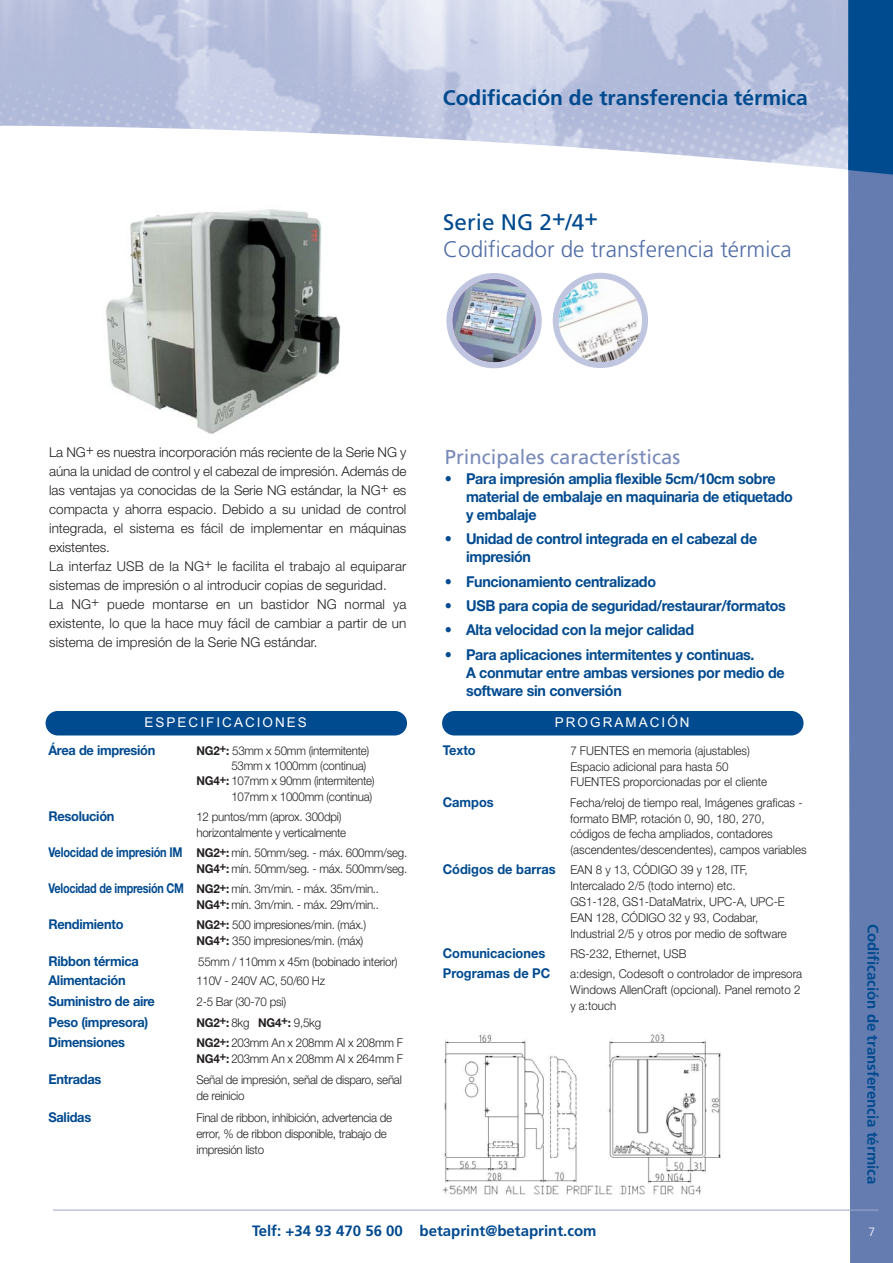
<style>
.page{position:relative;width:893px;height:1263px;background:#fff}
.page>*{position:absolute;margin:0;border:0;box-sizing:border-box;transform-origin:0 0}
.t1{font:300 22.5px "Frutiger";color:#506da7}
.t2{font:22.5px "Frutiger";color:#004a8f}
.t3{font:700 21px "Frutiger";color:#004a8f}
.t4{font:20.25px "Frutiger";color:#798bba}
.t5{font:700 15px/18px "Helvetica Neue LT";letter-spacing:-.02em;color:#004a8f;scale:.95 1}
.t6{font:700 15px "Frutiger";color:#004a8f}
.t7{font:300 13.5px/19px "Helvetica Neue LT";color:#231f20}
.t8{font:700 13.5px "Helvetica Neue LT";letter-spacing:-.02em;color:#004a8f;scale:.95 1}
.t9{font:13.5px "Arial";letter-spacing:.15em;color:#fff}
.t10{font:700 13.5px "Helvetica Neue LT";color:#004a8f;scale:.95 1}
.t11{font:300 12.15px/15.3px "Helvetica Neue LT";letter-spacing:-.02em;color:#231f20;scale:.95 1}
.t12{font:300 12.15px/15.9px "Helvetica Neue LT";color:#231f20;scale:.95 1}
.t13{font:700 12.15px "Helvetica Neue LT";letter-spacing:-.02em;color:#231f20;scale:.95 1}
.t14{font:300 12px "Frutiger";color:#fff}
.s1{font-weight:700}
.s2{font-weight:700;font-size:13.5px;color:#004a8f}
.s3{font-weight:300}
</style>
<div class="page">
<img style="left:2px;top:0;width:846px;height:170px">
<svg style="left:848px;top:176px;width:44px;height:1087px;background:#8396bf"></svg>
<div style="left:848px;top:0;width:44px;height:176px;background:#004a8f"></div>
<hr style="left:53px;top:1210px;width:826px;height:1px;background:#9ba7cc">
<div style="left:46px;top:711px;width:361px;height:24px;background:#004a8f;border-radius:12px"></div>
<div style="left:442px;top:711px;width:361px;height:24px;background:#004a8f;border-radius:12px"></div>
<img style="left:446px;top:273px;width:96px;height:95px">
<svg style="left:553px;top:273px;width:95px;height:95px"></svg>
<img style="left:106px;top:209px;width:235px;height:225px">
<img style="left:442px;top:1034px;width:279px;height:161px">
<h2 class="t3" style="left:443px;top:90px;width:366px">Codificación de transferencia térmica</h2>
<h1 class="t2" style="left:443px;top:213px;width:156px">Serie NG 2+/4+</h1>
<h1 class="t1" style="left:443px;top:240px;width:350px">Codificador de transferencia térmica</h1>
<p class="t7" style="left:49px;top:444px;width:359px">La NG+ es nuestra incorporación más reciente de la Serie NG y aúna la unidad de control y el cabezal de impresión. Además de las ventajas ya conocidas de la Serie NG estándar, la NG+ es compacta y ahorra espacio. Debido a su unidad de control integrada, el sistema es fácil de implementar en máquinas existentes.<br>La interfaz USB de la NG+ le facilita el trabajo al equiparar sistemas de impresión o al introducir copias de seguridad.<br>La NG+ puede montarse en un bastidor NG normal ya existente, lo que la hace muy fácil de cambiar a partir de un sistema de impresión de la Serie NG estándar.</p>
<h3 class="t4" style="left:445px;top:448px;width:237px">Principales características</h3>
<p class="t5" style="left:466px;top:471px;width:346px;text-indent:-21px">• Para impresión amplia flexible 5cm/10cm sobre material de embalaje en maquinaria de etiquetado y embalaje</p>
<p class="t5" style="left:466px;top:531px;width:308px;text-indent:-21px">• Unidad de control integrada en el cabezal de impresión</p>
<p class="t5" style="left:445px;top:574px;width:224px">• Funcionamiento centralizado</p>
<p class="t5" style="left:445px;top:598px;width:360px">• USB para copia de seguridad/restaurar/formatos</p>
<p class="t5" style="left:445px;top:622px;width:264px">• Alta velocidad con la mejor calidad</p>
<p class="t5" style="left:466px;top:647px;width:337px;text-indent:-21px">• Para aplicaciones intermitentes y continuas.<br>A conmutar entre ambas versiones por medio de software sin conversión</p>
<p class="t9" style="left:144px;top:717px;width:164px">ESPECIFICACIONES</p>
<p class="t9" style="left:555px;top:717px;width:136px">PROGRAMACIÓN</p>
<p class="t8" style="left:48px;top:745px;width:114px">Área de impresión</p>
<p class="t11" style="left:196px;top:744px;width:183px"><span class="s1">NG2</span><sup>+</sup><span class="s1">:</span> 53mm x 50mm (intermitente)</p>
<p class="t11" style="left:231px;top:759px;width:143px">53mm x 1000mm (continua)</p>
<p class="t11" style="left:196px;top:775px;width:189px"><span class="s1">NG4</span><sup>+</sup><span class="s1">:</span> 107mm x 90mm (intermitente)</p>
<p class="t11" style="left:231px;top:790px;width:150px">107mm x 1000mm (continua)</p>
<p class="t8" style="left:48px;top:812px;width:71px">Resolución</p>
<p class="t11" style="left:196px;top:811px;width:159px">12 puntos/mm (aprox. 300dpi) horizontalmente y verticalmente</p>
<p class="t11" style="left:48px;top:847px;width:379px;text-align:right"><span class="s2">Velocidad de impresión IM</span> <span class="s1">NG2</span><sup>+</sup><span class="s1">:</span> mín. 50mm/seg. - máx. 600mm/seg.<br><span class="s1">NG4</span><sup>+</sup><span class="s1">:</span> mín. 50mm/seg. - máx. 500mm/seg.</p>
<p class="t11" style="left:48px;top:883px;width:350px;text-align:right"><span class="s2">Velocidad de impresión CM</span> <span class="s1">NG2</span><sup>+</sup><span class="s1">:</span> mín. 3m/min. - máx. 35m/min..<br><span class="s1">NG4</span><sup>+</sup><span class="s1">:</span> mín. 3m/min. - máx. 29m/min..</p>
<p class="t8" style="left:48px;top:920px;width:81px">Rendimiento</p>
<p class="t11" style="left:196px;top:919px;width:180px"><span class="s1">NG2</span><sup>+</sup><span class="s1">:</span> 500 impresiones/min. (máx.)<br><span class="s1">NG4</span><sup>+</sup><span class="s1">:</span> 350 impresiones/min. (máx)</p>
<p class="t8" style="left:48px;top:956px;width:97px">Ribbon térmica</p>
<p class="t11" style="left:198px;top:955px;width:211px">55mm / 110mm x 45m (bobinado interior)</p>
<p class="t8" style="left:48px;top:976px;width:83px">Alimentación</p>
<p class="t11" style="left:196px;top:975px;width:137px">110V - 240V AC, 50/60 Hz</p>
<p class="t8" style="left:48px;top:996px;width:114px">Suministro de aire</p>
<p class="t11" style="left:196px;top:995px;width:96px">2-5 Bar (30-70 psi)</p>
<p class="t8" style="left:48px;top:1017px;width:107px">Peso (impresora)</p>
<p class="t13" style="left:196px;top:1018px;width:133px">NG2+: <span class="s3">8kg</span> NG4+: <span class="s3">9,5kg</span></p>
<p class="t8" style="left:48px;top:1038px;width:82px">Dimensiones</p>
<p class="t11" style="left:196px;top:1037px;width:219px"><span class="s1">NG2</span><sup>+</sup><span class="s1">:</span> 203mm An x 208mm Al x 208mm F<br><span class="s1">NG4</span><sup>+</sup><span class="s1">:</span> 203mm An x 208mm Al x 264mm F</p>
<p class="t8" style="left:48px;top:1074px;width:57px">Entradas</p>
<p class="t11" style="left:196px;top:1073px;width:218px;line-height:15.9px">Señal de impresión, señal de disparo, señal de reinicio</p>
<p class="t8" style="left:48px;top:1112px;width:47px">Salidas</p>
<p class="t11" style="left:196px;top:1111px;width:208px;line-height:15.9px">Final de ribbon, inhibición, advertencia de error, % de ribbon disponible, trabajo de impresión listo</p>
<p class="t8" style="left:443px;top:745px;width:36px">Texto</p>
<p class="t12" style="left:570px;top:744px;width:209px">7 FUENTES en memoria (ajustables)<br>Espacio adicional para hasta 50<br>FUENTES proporcionadas por el cliente</p>
<p class="t8" style="left:443px;top:797px;width:55px">Campos</p>
<p class="t12" style="left:570px;top:796px;width:250px">Fecha/reloj de tiempo real, Imágenes graficas - formato BMP, rotación 0, 90, 180, 270, códigos de fecha ampliados, contadores (ascendentes/descendentes), campos variables</p>
<p class="t12" style="left:570px;top:863px;width:229px;text-indent:-128px"><span class="s2">Códigos de barras</span> EAN 8 y 13, CÓDIGO 39 y 128, ITF, Intercalado 2/5 (todo interno) etc.<br>GS1-128, GS1-DataMatrix, UPC-A, UPC-E EAN 128, CÓDIGO 32 y 93, Codabar, Industrial 2/5 y otros por medio de software</p>
<p class="t10" style="left:443px;top:948px;width:109px">Comunicaciones</p>
<p class="t12" style="left:570px;top:947px;width:124px">RS-232, Ethernet, USB</p>
<p class="t10" style="left:443px;top:969px;width:115px">Programas de PC</p>
<p class="t12" style="left:570px;top:967px;width:246px">a:design, Codesoft o controlador de impresora<br>Windows AllenCraft (opcional). Panel remoto 2 y a:touch</p>
<p class="t6" style="left:879px;top:924px;width:262px;rotate:90deg">Codificación de transferencia térmica</p>
<p class="t6" style="left:252px;top:1225px;width:346px">Telf: +34 93 470 56 00 betaprint@betaprint.com</p>
<p class="t14" style="left:868px;top:1227px;width:8px">7</p>
</div>
